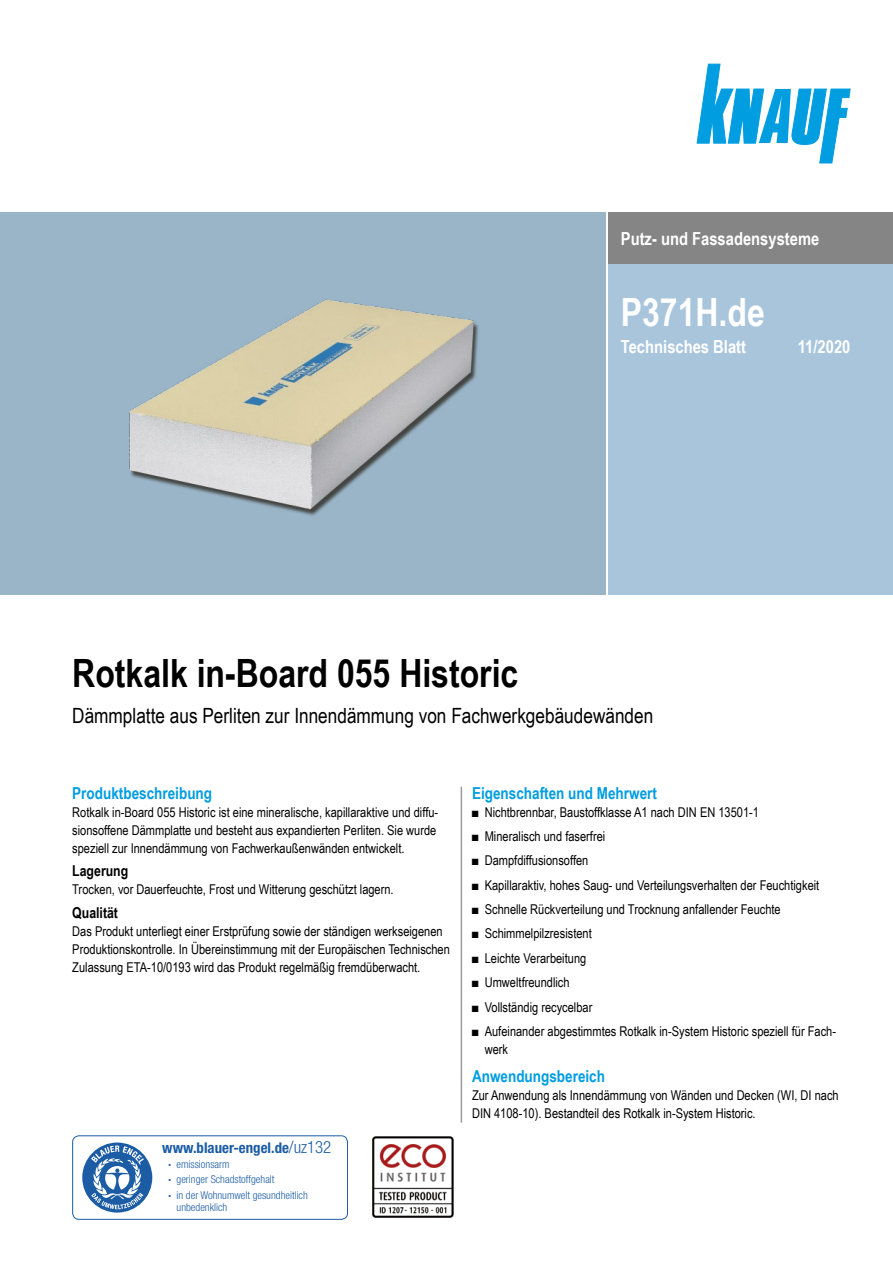
<style>
.page{position:relative;width:893px;height:1263px;background:#fff}
.page>*{position:absolute;margin:0;border:0;box-sizing:border-box;transform-origin:0 0}
.t1{font:700 39px "Arial Narrow";color:#000}
.t2{font:700 39px "Arial Narrow";color:#fff}
.t3{font:21px "Arial Narrow";color:#000}
.Ausgabe_TB{font:700 18px "Arial Narrow";color:#fff}
.Ue3_11cyan_TB{font:700 16.5px "Arial Narrow";color:#009de0}
.Ue4_10schwarz_TB{font:700 15px "Arial Narrow";color:#000}
.t4{font:700 condensed 14.85px "Helvetica Neue";color:#1b5ca5}
.Text_TB{font:13.5px/18px "Arial Narrow";color:#000}
.t5{font:300 condensed 10.8px/15.3px "Helvetica Neue";color:#1b5ca5}
.s1{font-weight:300;font-size:16.8px}
.s2{font-weight:700}
</style>
<div class="page">
<div style="left:608px;top:213px;width:285px;height:382px;background:#a8c5dc"></div>
<div style="left:608px;top:213px;width:285px;height:51px;background:#858585"></div>
<div style="left:0;top:213px;width:606px;height:382px;background:#9ab5c8"></div>
<img style="left:129px;top:299px;width:350px;height:217px">
<svg style="left:697px;top:64px;width:153px;height:99px"></svg>
<hr style="left:461px;top:787px;width:1px;height:336px;background:#9b9b9b">
<div style="left:72px;top:1135px;width:276px;height:85px;border:1px solid #1b5ca5;border-radius:6px"></div>
<svg style="left:82px;top:1142px;width:70px;height:70px"></svg>
<img style="left:372px;top:1136px;width:82px;height:82px">
<h3 class="Ausgabe_TB" style="left:621px;top:225px;width:200px">Putz- und Fassadensysteme</h3>
<h1 class="t2" style="left:621px;top:282px;width:145px">P371H.de</h1>
<h3 class="Ausgabe_TB" style="left:621px;top:333px;width:127px">Technisches Blatt</h3>
<p class="Ausgabe_TB" style="left:798px;top:333px;width:54px">11/2020</p>
<h1 class="t1" style="left:72px;top:644px;width:448px">Rotkalk in-Board 055 Historic</h1>
<h2 class="t3" style="left:72px;top:700px;width:583px">Dämmplatte aus Perliten zur Innendämmung von Fachwerkgebäudewänden</h2>
<p class="Ue3_11cyan_TB" style="left:72px;top:780px;width:141px">Produktbeschreibung</p>
<p class="Text_TB" style="left:72px;top:802px;width:367px">Rotkalk in-Board 055 Historic ist eine mineralische, kapillaraktive und diffu&shy;sionsoffene Dämmplatte und besteht aus expandierten Perliten. Sie wurde speziell zur Innendämmung von Fachwerkaußenwänden entwickelt.</p>
<p class="Ue4_10schwarz_TB" style="left:72px;top:859px;width:58px">Lagerung</p>
<p class="Text_TB" style="left:72px;top:880px;width:323px">Trocken, vor Dauerfeuchte, Frost und Witterung geschützt lagern.</p>
<p class="Ue4_10schwarz_TB" style="left:72px;top:901px;width:47px">Qualität</p>
<p class="Text_TB" style="left:72px;top:921px;width:379px">Das Produkt unterliegt einer Erstprüfung sowie der ständigen werkseigenen<br>Produktionskontrolle. In Übereinstimmung mit der Europäischen Technischen<br>Zulassung ETA-10/0193 wird das Produkt regelmäßig fremdüberwacht.</p>
<p class="t4" style="left:162px;top:1139px;width:171px">www.blauer-engel.de<span class="s1">/uz132</span></p>
<p class="t5" style="left:169px;top:1156px;width:141px"><span class="s2">·</span> emissionsarm<br><span class="s2">·</span> geringer Schadstoffgehalt<br><span class="s2">·</span> in der Wohnumwelt gesundheitlich</p>
<p class="t5" style="left:177px;top:1200px;width:52px">unbedenklich</p>
<p class="Ue3_11cyan_TB" style="left:472px;top:780px;width:186px">Eigenschaften und Mehrwert</p>
<p class="Text_TB" style="left:472px;top:802px;width:289px">■ Nichtbrennbar, Baustoffklasse A1 nach DIN EN 13501-1</p>
<p class="Text_TB" style="left:472px;top:827px;width:135px">■ Mineralisch und faserfrei</p>
<p class="Text_TB" style="left:472px;top:851px;width:118px">■ Dampfdiffusionsoffen</p>
<p class="Text_TB" style="left:472px;top:875px;width:349px">■ Kapillaraktiv, hohes Saug- und Verteilungsverhalten der Feuchtigkeit</p>
<p class="Text_TB" style="left:472px;top:900px;width:310px">■ Schnelle Rückverteilung und Trocknung anfallender Feuchte</p>
<p class="Text_TB" style="left:472px;top:924px;width:121px">■ Schimmelpilzresistent</p>
<p class="Text_TB" style="left:472px;top:948px;width:116px">■ Leichte Verarbeitung</p>
<p class="Text_TB" style="left:472px;top:973px;width:99px">■ Umweltfreundlich</p>
<p class="Text_TB" style="left:472px;top:997px;width:122px">■ Vollständig recycelbar</p>
<p class="Text_TB" style="left:485px;top:1022px;width:353px;text-indent:-13px">■ Aufeinander abgestimmtes Rotkalk in-System Historic speziell für Fach&shy;werk</p>
<p class="Ue3_11cyan_TB" style="left:472px;top:1064px;width:135px">Anwendungsbereich</p>
<p class="Text_TB" style="left:472px;top:1086px;width:368px">Zur Anwendung als Innendämmung von Wänden und Decken (WI, DI nach<br>DIN 4108-10). Bestandteil des Rotkalk in-System Historic.</p>
</div>
